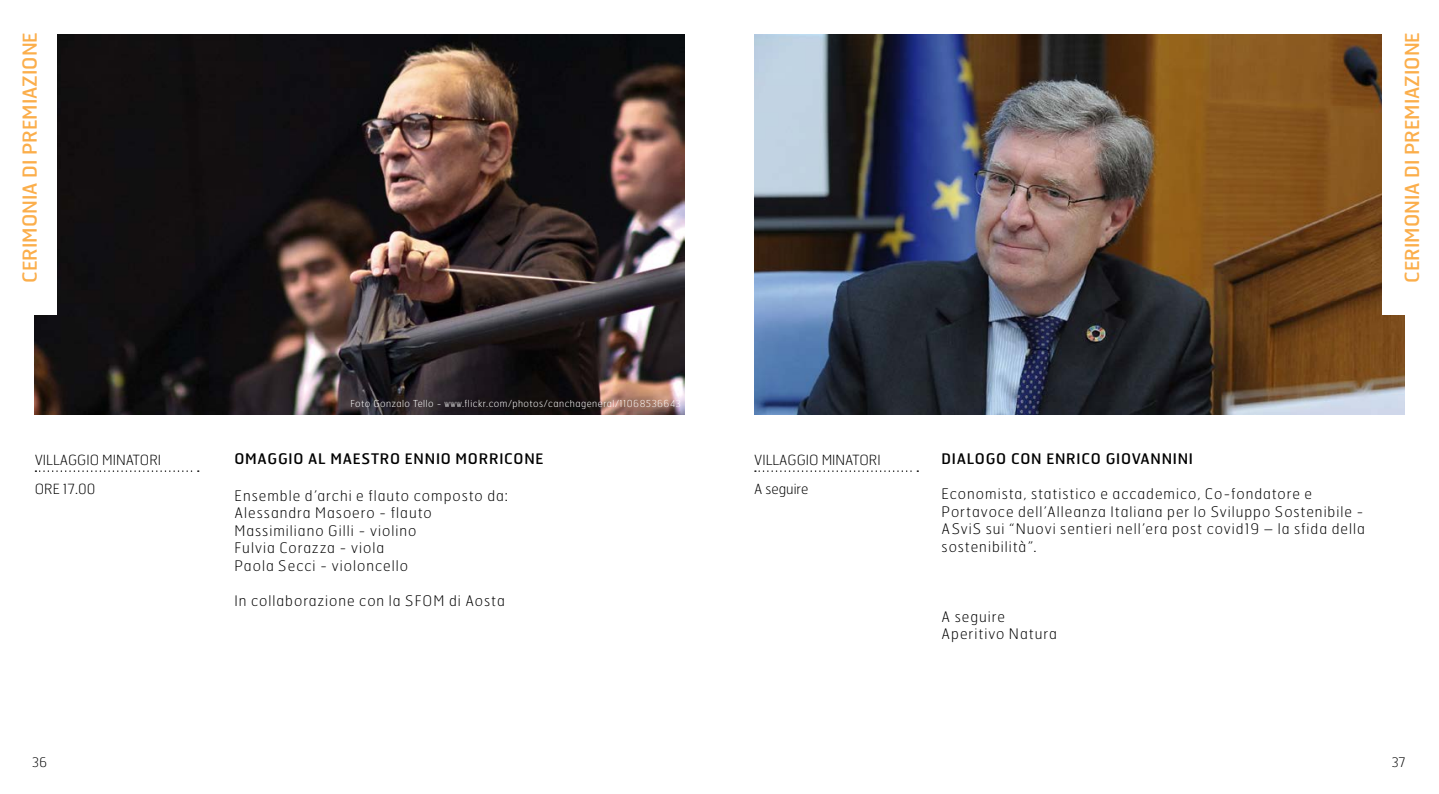
<style>
.page{position:relative;width:1439px;height:794px;background:#fff}
.page>*{position:absolute;margin:0;border:0;box-sizing:border-box;transform-origin:0 0}
.t1{font:19.25px "Hermes";color:#fbae4b}
.t2{font:100 14.53px/17.5px "Hermes";letter-spacing:.07em;color:#000}
.t3{font:14.53px "Hermes";letter-spacing:.05em;color:#000}
.t4{font:100 14px/29.2px "Hermes";color:#000}
.t5{font:100 13.12px "Hermes";color:#000}
.t6{font:100 9.62px "Hermes";letter-spacing:.05em;color:#fff}
</style>
<div class="page">
<img style="left:35px;top:35px;width:650px;height:380px">
<img style="left:754px;top:35px;width:650px;height:380px">
<svg style="left:35px;top:470px;width:164px;height:2px"></svg>
<svg style="left:755px;top:470px;width:163px;height:2px"></svg>
<div style="left:0;top:0;width:57px;height:314px;background:#fff"></div>
<div style="left:1382px;top:0;width:57px;height:314px;background:#fff"></div>
<h1 class="t1" style="left:17px;top:283px;width:252px;rotate:-90deg">CERIMONIA DI PREMIAZIONE</h1>
<h1 class="t1" style="left:1399px;top:283px;width:252px;rotate:-90deg">CERIMONIA DI PREMIAZIONE</h1>
<p class="t6" style="left:350px;top:397px;width:332px">Foto Gonzalo Tello - www.flickr.com/photos/canchageneral/11068536643</p>
<p class="t4" style="left:35px;top:444px;width:128px">VILLAGGIO MINATORI<br>ORE 17.00</p>
<p class="t3" style="left:234px;top:449px;width:310px">OMAGGIO AL MAESTRO ENNIO MORRICONE</p>
<p class="t2" style="left:234px;top:486px;width:275px">Ensemble d’archi e flauto composto da:<br>Alessandra Masoero - flauto<br>Massimiliano Gilli - violino<br>Fulvia Corazza - viola<br>Paola Secci - violoncello</p>
<p class="t2" style="left:234px;top:591px;width:272px">In collaborazione con la SFOM di Aosta</p>
<p class="t4" style="left:754px;top:444px;width:128px">VILLAGGIO MINATORI<br>A seguire</p>
<p class="t3" style="left:941px;top:449px;width:253px">DIALOGO CON ENRICO GIOVANNINI</p>
<p class="t2" style="left:941px;top:485px;width:425px">Economista, statistico e accademico, Co-fondatore e Portavoce dell’Alleanza Italiana per lo Sviluppo Sostenibile - ASviS sui “Nuovi sentieri nell’era post covid19 – la sfida della sostenibilità”.</p>
<p class="t2" style="left:941px;top:607px;width:117px">A seguire<br>Aperitivo Natura</p>
<p class="t5" style="left:32px;top:754px;width:16px">36</p>
<p class="t5" style="left:1391px;top:754px;width:15px">37</p>
</div>
